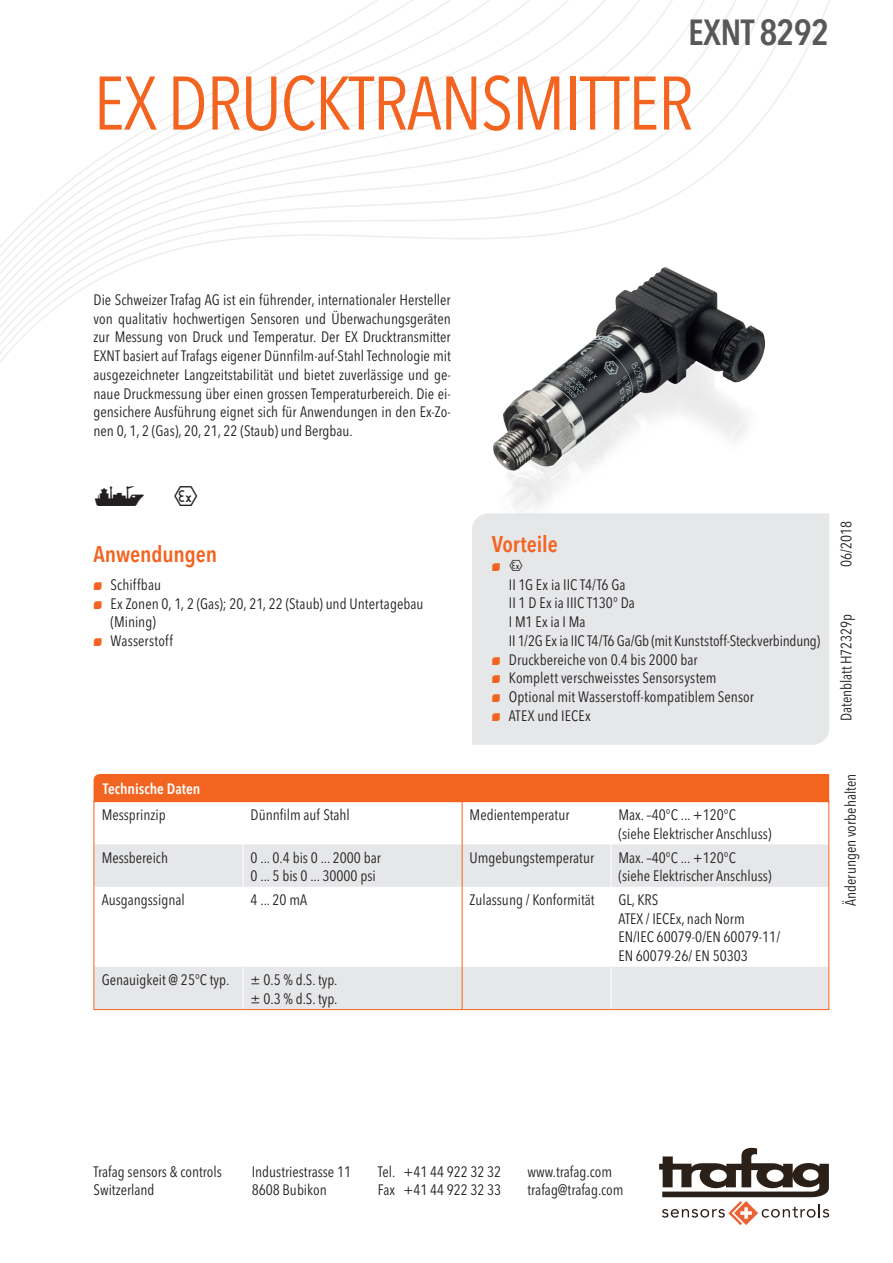
<style>
.page{position:relative;width:893px;height:1263px;background:#fff}
.page>*{position:absolute;margin:0;border:0;box-sizing:border-box;transform-origin:0 0}
.t1{font:condensed 75px "Avenir Next LT Pro";letter-spacing:-.02em;color:#f36421}
.t2{font:600 condensed 36px "Avenir Next LT Pro";letter-spacing:-.02em;color:#57585a}
.t3{font:27px "Trafag Pictos";color:#231f20}
.t4{font:600 condensed 22.5px "Avenir Next LT Pro";letter-spacing:-.005em;color:#f36421}
.t5{font:condensed 15px/18.8px "Avenir Next LT Pro";color:#231f20}
.t6{font:600 condensed 15px "Avenir Next LT Pro";color:#fff}
.t7{font:10.5px "Trafag Pictos";color:#f36421}
.s1{font-family:"Trafag Pictos";font-stretch:normal;font-size:10.5px;color:#f36421}
.s2{font-size:15px;color:#231f20}
</style>
<div class="page">
<svg style="left:659px;top:1148px;width:170px;height:77px"></svg>
<svg style="left:0;top:0;width:830px;height:363px"></svg>
<div style="left:472px;top:513px;width:357px;height:232px;background:#e6e7e9"></div>
<img style="left:471px;top:232px;width:314px;height:314px">
<div style="left:94px;top:774px;width:735px;height:27px;background:#f36421"></div>
<svg style="left:96px;top:844px;width:731px;height:164px;fill:#e9eaec"></svg>
<hr style="left:243px;top:844px;width:1px;height:43px;background:#fff">
<hr style="left:611px;top:844px;width:1px;height:43px;background:#fff">
<hr style="left:243px;top:887px;width:1px;height:80px;background:#fff">
<hr style="left:611px;top:887px;width:1px;height:80px;background:#fff">
<hr style="left:243px;top:967px;width:1px;height:42px;background:#fff">
<hr style="left:611px;top:967px;width:1px;height:42px;background:#fff">
<hr style="left:462px;top:802px;width:1px;height:42px;background:#f36421">
<hr style="left:462px;top:844px;width:1px;height:43px;background:#f36421">
<hr style="left:462px;top:887px;width:1px;height:80px;background:#f36421">
<hr style="left:462px;top:967px;width:1px;height:42px;background:#f36421">
<div style="left:94px;top:801px;width:735px;height:209px;border:1px solid #f36421"></div>
<h2 class="t2" style="left:688px;top:10px;width:142px">EXNT 8292</h2>
<h1 class="t1" style="left:94px;top:58px;width:602px">Ex Drucktransmitter</h1>
<p class="t5" style="left:94px;top:290px;width:359px;text-align:justify">Die Schweizer Trafag AG ist ein führender, internationaler Hersteller von qualitativ hochwertigen Sensoren und Überwachungsgeräten zur Messung von Druck und Temperatur. Der EX Drucktransmitter EXNT basiert auf Trafags eigener Dünnfilm-auf-Stahl Technologie mit ausgezeichneter Langzeitstabilität und bietet zuverlässige und ge&shy;naue Druckmessung über einen grossen Temperaturbereich. Die ei&shy;gensichere Ausführung eignet sich für Anwendungen in den Ex-Zo&shy;nen 0, 1, 2 (Gas), 20, 21, 22 (Staub) und Bergbau.</p>
<h3 class="t3" style="left:94px;top:483px;width:107px">S X</h3>
<h3 class="t4" style="left:94px;top:540px;width:125px">Anwendungen</h3>
<p class="t5" style="left:94px;top:575px;width:69px"><span class="s1">N</span> Schiffbau</p>
<p class="t5" style="left:94px;top:594px;width:332px"><span class="s1">N</span> Ex Zonen 0, 1, 2 (Gas); 20, 21, 22 (Staub) und Untertagebau</p>
<p class="t5" style="left:111px;top:613px;width:47px">(Mining)</p>
<p class="t5" style="left:94px;top:631px;width:81px"><span class="s1">N</span> Wasserstoff</p>
<h3 class="t4" style="left:492px;top:530px;width:67px">Vorteile</h3>
<p class="t7" style="left:492px;top:562px;width:33px">N <span class="s2">X</span></p>
<p class="t5" style="left:509px;top:575px;width:118px">II 1G Ex ia IIC T4/T6 Ga</p>
<p class="t5" style="left:509px;top:594px;width:128px">II 1 D Ex ia IIIC T130° Da</p>
<p class="t5" style="left:509px;top:612px;width:78px">I M1 Ex ia I Ma</p>
<p class="t5" style="left:509px;top:631px;width:313px">II 1/2G Ex ia IIC T4/T6 Ga/Gb (mit Kunststoff-Steckverbindung)</p>
<p class="t5" style="left:492px;top:650px;width:207px"><span class="s1">N</span> Druckbereiche von 0.4 bis 2000 bar</p>
<p class="t5" style="left:492px;top:669px;width:226px"><span class="s1">N</span> Komplett verschweisstes Sensorsystem</p>
<p class="t5" style="left:492px;top:687px;width:264px"><span class="s1">N</span> Optional mit Wasserstoff-kompatiblem Sensor</p>
<p class="t5" style="left:492px;top:706px;width:100px"><span class="s1">N</span> ATEX und IECEx</p>
<p class="t5" style="left:837px;top:567px;width:48px;rotate:-90deg">06/2018</p>
<p class="t5" style="left:837px;top:721px;width:109px;rotate:-90deg">DatenblattH72329p</p>
<p class="t6" style="left:103px;top:779px;width:99px">Technische Daten</p>
<p class="t5" style="left:102px;top:805px;width:65px">Messprinzip</p>
<p class="t5" style="left:251px;top:805px;width:101px">Dünnfilm auf Stahl</p>
<p class="t5" style="left:470px;top:805px;width:101px">Medientemperatur</p>
<p class="t5" style="left:618px;top:805px;width:155px">M ax. –40°C ... +120°C<br>(siehe Elektrischer Anschluss)</p>
<p class="t5" style="left:102px;top:848px;width:68px">Messbereich</p>
<p class="t5" style="left:251px;top:848px;width:132px">0 ... 0.4 bis 0 ... 2000 bar<br>0 ... 5 bis 0 ... 30000 psi</p>
<p class="t5" style="left:470px;top:848px;width:126px">Umgebungstemperatur</p>
<p class="t5" style="left:618px;top:848px;width:155px">M ax. –40°C ... +120°C<br>(siehe Elektrischer Anschluss)</p>
<p class="t5" style="left:102px;top:890px;width:85px">Ausgangssignal</p>
<p class="t5" style="left:251px;top:890px;width:58px">4 ... 20 mA</p>
<p class="t5" style="left:470px;top:890px;width:127px">Zulassung / Konformität</p>
<p class="t5" style="left:618px;top:890px;width:163px">GL, KRS<br>ATEX / IECEx, nach N orm<br>EN/IEC 60079-0/EN 60079-11/<br>EN 60079-26/ EN 50303</p>
<p class="t5" style="left:102px;top:970px;width:129px">Genauigkeit @ 25°C typ.</p>
<p class="t5" style="left:251px;top:970px;width:88px">± 0.5 % d.S. typ. ± 0.3 % d.S. typ.</p>
<p class="t5" style="left:841px;top:906px;width:133px;rotate:-90deg">Änderungen vorbehalten</p>
<p class="t5" style="left:94px;top:1162px;width:130px">Trafag sensors &amp; controls<br>Switzerland</p>
<p class="t5" style="left:252px;top:1162px;width:101px">Industriestrasse 11<br>8608 Bubikon</p>
<p class="t5" style="left:378px;top:1162px;width:125px">Tel. +41 44 922 32 32<br>Fax +41 44 922 32 33</p>
<p class="t5" style="left:528px;top:1162px;width:98px">www.trafag.com trafag@trafag.com</p>
</div>
